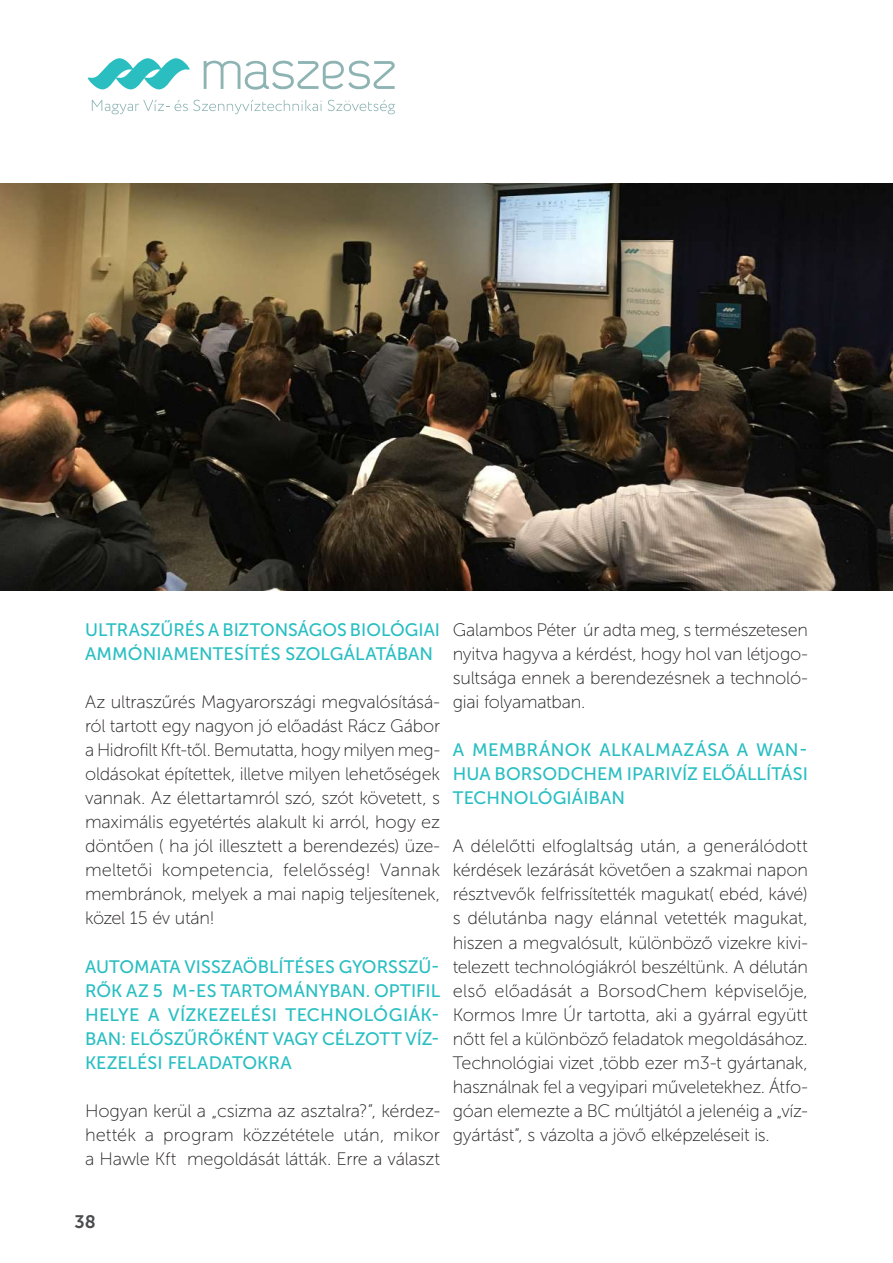
<style>
.page{position:relative;width:893px;height:1263px;background:#fff}
.page>*{position:absolute;margin:0;border:0;box-sizing:border-box;transform-origin:0 0}
.t1{font:18px/24px "Museo Sans 100";letter-spacing:-.015em;color:#231f20;text-align:justify}
.t2{font:18px/24px "Museo Sans 500";color:#28bec2;text-align:justify}
.t3{font:18px "Museo Sans 700";color:#4b4c4d}
</style>
<div class="page">
<svg style="left:87px;top:58px;width:103px;height:32px"></svg>
<svg style="left:204px;top:60px;width:191px;height:30px"></svg>
<svg style="left:92px;top:100px;width:230px;height:14px"></svg>
<svg style="left:328px;top:100px;width:67px;height:14px"></svg>
<img style="left:0;top:184px;width:893px;height:407px">
<p class="t2" style="left:85px;top:618px;width:357px">ULTRASZŰRÉS A BIZTONSÁGOS BIOLÓGIAI<br>AMMÓNIAMENTESÍTÉS SZOLGÁLATÁBAN</p>
<p class="t1" style="left:85px;top:690px;width:357px">Az ultraszűrés Magyarországi megvalósításá&shy;ról tartott egy nagyon jó előadást Rácz Gábor a Hidrofilt Kft-től. Bemutatta, hogy milyen meg&shy;oldásokat építettek, illetve milyen lehetőségek vannak. Az élettartamról szó, szót követett, s maximális egyetértés alakult ki arról, hogy ez döntően ( ha jól illesztett a berendezés) üze&shy;meltetői kompetencia, felelősség! Vannak membránok, melyek a mai napig teljesítenek, közel 15 év után!</p>
<p class="t2" style="left:85px;top:954px;width:357px">AUTOMATA VISSZAÖBLÍTÉSES GYORSSZŰ-RŐK AZ 5ΜM-ES TARTOMÁNYBAN. OPTIFIL HELYE A VÍZKEZELÉSI TECHNOLÓGIÁK-BAN: ELŐSZŰRŐKÉNT VAGY CÉLZOTT VÍZ-KEZELÉSI FELADATOKRA</p>
<p class="t1" style="left:85px;top:1098px;width:357px">Hogyan kerül a „csizma az asztalra?”, kérdez&shy;hették a program közzététele után, mikor a Hawle Kft megoldását látták. Erre a választ</p>
<p class="t1" style="left:453px;top:618px;width:357px">Galambos Péter úr adta meg, s természetesen nyitva hagyva a kérdést, hogy hol van létjogo&shy;sultsága ennek a berendezésnek a technoló&shy;giai folyamatban.</p>
<p class="t2" style="left:453px;top:738px;width:357px">A MEMBRÁNOK ALKALMAZÁSA A WAN-HUA BORSODCHEM IPARIVÍZ ELŐÁLLÍTÁSI TECHNOLÓGIÁIBAN</p>
<p class="t1" style="left:453px;top:834px;width:357px">A délelőtti elfoglaltság után, a generálódott kérdések lezárását követően a szakmai napon résztvevők felfrissítették magukat( ebéd, kávé) s délutánba nagy elánnal vetették magukat, hiszen a megvalósult, különböző vizekre kivi&shy;telezett technológiákról beszéltünk. A délután első előadását a BorsodChem képviselője, Kormos Imre Úr tartotta, aki a gyárral együtt nőtt fel a különböző feladatok megoldásához.<br>Technológiai vizet ,több ezer m3-t gyártanak, használnak fel a vegyipari műveletekhez. Átfo&shy;góan elemezte a BC múltjától a jelenéig a „víz&shy;gyártást”, s vázolta a jövő elképzeléseit is.</p>
<p class="t3" style="left:74px;top:1212px;width:23px">38</p>
</div>
